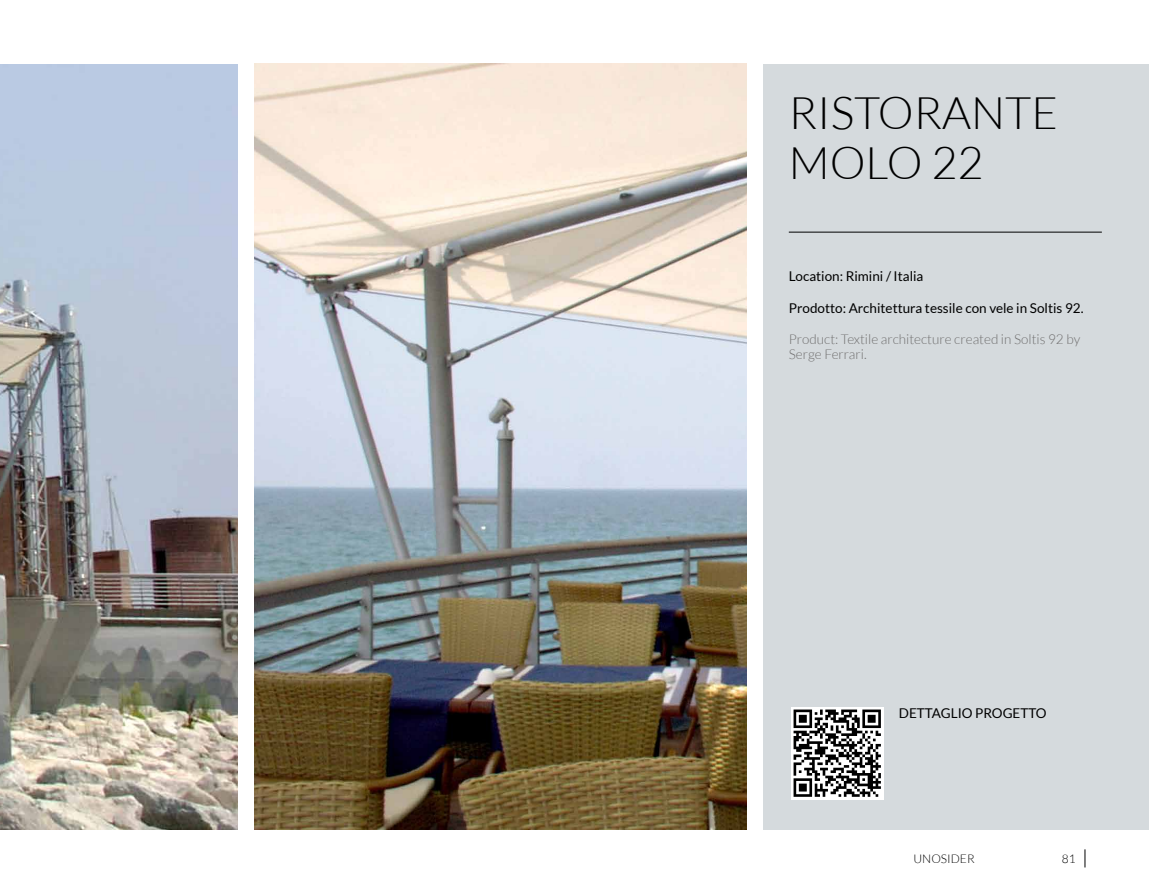
<style>
.page{position:relative;width:1149px;height:893px;background:#fff}
.page>*{position:absolute;margin:0;border:0;box-sizing:border-box;transform-origin:0 0}
.t1{font:300 45px/49.5px "Lato";color:#000}
.t2{font:13.5px "Lato";color:#000}
.t3{font:300 13.5px/14.9px "Lato";color:#706f6f}
.t4{font:300 12px "Lato";color:#000}
</style>
<div class="page">
<div style="left:763px;top:64px;width:385px;height:765px;background:#d5dadd"></div>
<img style="left:0;top:64px;width:237px;height:765px">
<img style="left:254px;top:64px;width:492px;height:765px">
<hr style="left:788px;top:232px;width:313px;height:1px;background:#000">
<div style="left:790px;top:707px;width:93px;height:92px;background:#fff"></div>
<svg style="left:793px;top:709px;width:87px;height:88px"></svg>
<svg style="left:1084px;top:849px;width:1px;height:18px"></svg>
<h1 class="t1" style="left:788px;top:89px;width:271px">RISTORANTE<br>MOLO 22</h1>
<p class="t2" style="left:788px;top:268px;width:136px">Location: Rimini / Italia</p>
<p class="t2" style="left:788px;top:301px;width:296px">Prodotto: Architettura tessile con vele in Soltis 92.</p>
<p class="t3" style="left:788px;top:332px;width:293px">Product: Textile architecture created in Soltis 92 by<br>Serge Ferrari.</p>
<p class="t2" style="left:898px;top:705px;width:149px">DETTAGLIO PROGETTO</p>
<p class="t4" style="left:913px;top:852px;width:63px">UNOSIDER</p>
<p class="t4" style="left:1061px;top:852px;width:15px">81</p>
</div>
